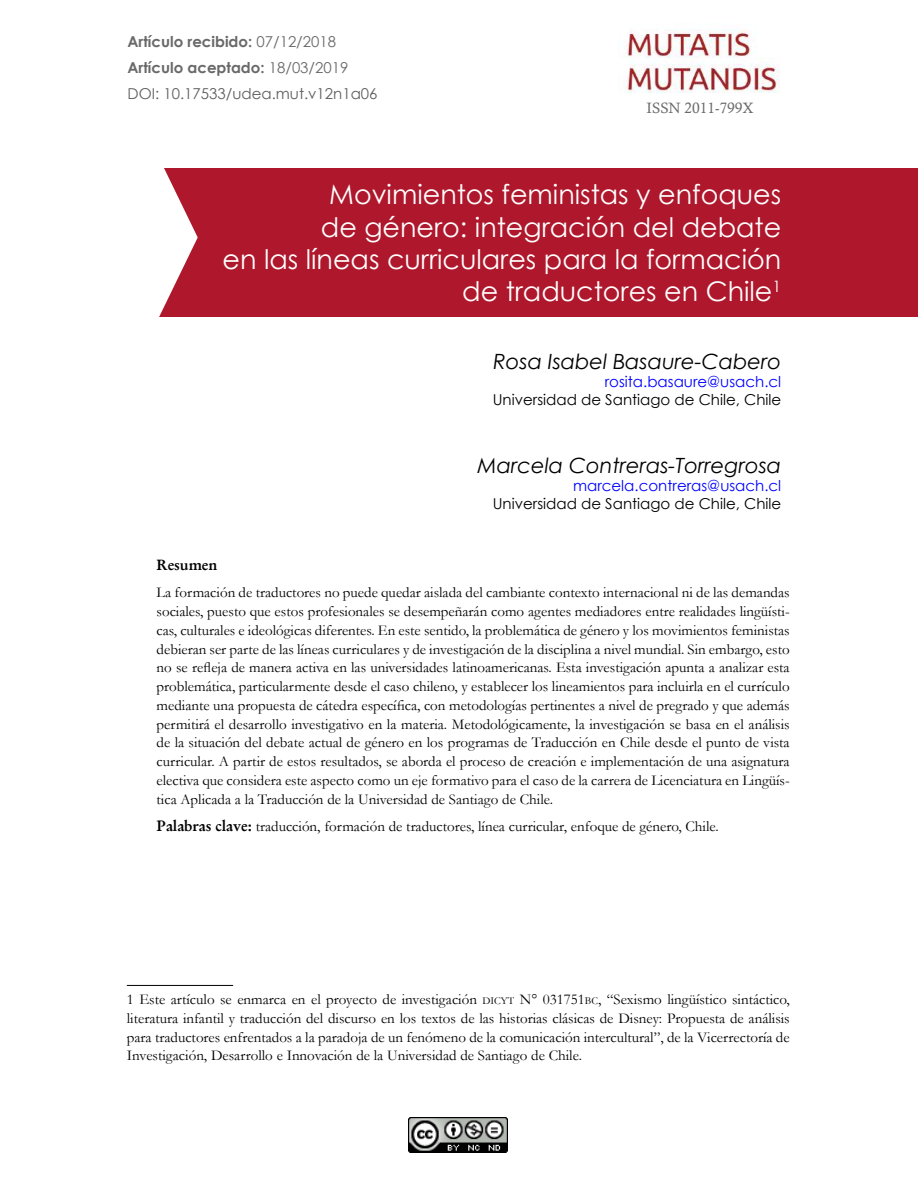
<style>
.page{position:relative;width:918px;height:1188px;background:#fff}
.page>*{position:absolute;margin:0;border:0;box-sizing:border-box;transform-origin:0 0}
.t1{font:27px/32.4px "Century Gothic";color:#fff;text-align:right}
.t2{font:italic 21px "Century Gothic";color:#000}
.t3{font:15px/18.8px "Garamond";color:#000;text-align:justify}
.t4{font:700 15px/26.2px "Century Gothic";color:#696969}
.t5{font:15px "Century Gothic";color:#000}
.t6{font:15px "Century Gothic";color:#00f}
.t7{font:15px "Calisto";color:#6b6b6b}
.t8{font:15px "Garamond Halbfett";color:#000}
.s1{font-weight:400}
.s2{font-weight:400;color:#5e5e5e}
.s3{font-family:"Garamond Halbfett"}
.s4{font-size:10.5px}
</style>
<div class="page">
<img style="left:623px;top:29px;width:157px;height:64px">
<img style="left:409px;top:1118px;width:99px;height:35px">
<div style="left:128px;top:168px;width:790px;height:149px;background:#af182c"></div>
<svg style="left:128px;top:168px;width:70px;height:149px"></svg>
<hr style="left:127px;top:985px;width:106px;height:1px;background:#000">
<p class="t4" style="left:128px;top:28px;width:252px">Artículo recibido: <span class="s1">07/12/2018<br></span>Artículo aceptado: <span class="s1">18/03/2019<br></span><span class="s2">DOI: 10.17533/udea.mut.v12n1a06</span></p>
<p class="t7" style="left:647px;top:100px;width:109px">ISSN 2011-799X</p>
<h1 class="t1" style="left:223px;top:178px;width:560px">Movimientos feministas y enfoques<br>de género: integración del debate<br>en las líneas curriculares para la formación de traductores en Chile<sup>1</sup></h1>
<h2 class="t2" style="left:493px;top:347px;width:290px">Rosa Isabel Basaure-Cabero</h2>
<p class="t6" style="left:605px;top:371px;width:178px">rosita.basaure@usach.cl</p>
<p class="t5" style="left:493px;top:389px;width:290px">Universidad de Santiago de Chile, Chile</p>
<h2 class="t2" style="left:478px;top:451px;width:305px">Marcela Contreras-Torregrosa</h2>
<p class="t6" style="left:573px;top:475px;width:210px">marcela.contreras@usach.cl</p>
<p class="t5" style="left:493px;top:493px;width:290px">Universidad de Santiago de Chile, Chile</p>
<p class="t8" style="left:157px;top:556px;width:67px">Resumen<sup>1</sup></p>
<p class="t3" style="left:157px;top:583px;width:635px">La formación de traductores no puede quedar aislada del cambiante contexto internacional ni de las demandas sociales, puesto que estos profesionales se desempeñarán como agentes mediadores entre realidades lingüísti&shy;cas, culturales e ideológicas diferentes. En este sentido, la problemática de género y los movimientos feministas debieran ser parte de las líneas curriculares y de investigación de la disciplina a nivel mundial. Sin embargo, esto no se refleja de manera activa en las universidades latinoamericanas. Esta investigación apunta a analizar esta problemática, particularmente desde el caso chileno, y establecer los lineamientos para incluirla en el currículo mediante una propuesta de cátedra específica, con metodologías pertinentes a nivel de pregrado y que además permitirá el desarrollo investigativo en la materia. Metodológicamente, la investigación se basa en el análisis de la situación del debate actual de género en los programas de Traducción en Chile desde el punto de vista curricular. A partir de estos resultados, se aborda el proceso de creación e implementación de una asignatura electiva que considera este aspecto como un eje formativo para el caso de la carrera de Licenciatura en Lingüís&shy;tica Aplicada a la Traducción de la Universidad de Santiago de Chile.</p>
<p class="t3" style="left:157px;top:816px;width:564px"><span class="s3">Palabras clave:</span> traducción, formación de traductores, línea curricular, enfoque de género, Chile.</p>
<p class="t3" style="left:127px;top:990px;width:664px">1 Este artículo se enmarca en el proyecto de investigación <span class="s4">dicyt</span> N° 031751<span class="s4">bc</span>, “Sexismo lingüístico sintáctico, literatura infantil y traducción del discurso en los textos de las historias clásicas de Disney: Propuesta de análisis para traductores enfrentados a la paradoja de un fenómeno de la comunicación intercultural”, de la Vicerrectoría de Investigación, Desarrollo e Innovación de la Universidad de Santiago de Chile.</p>
</div>
